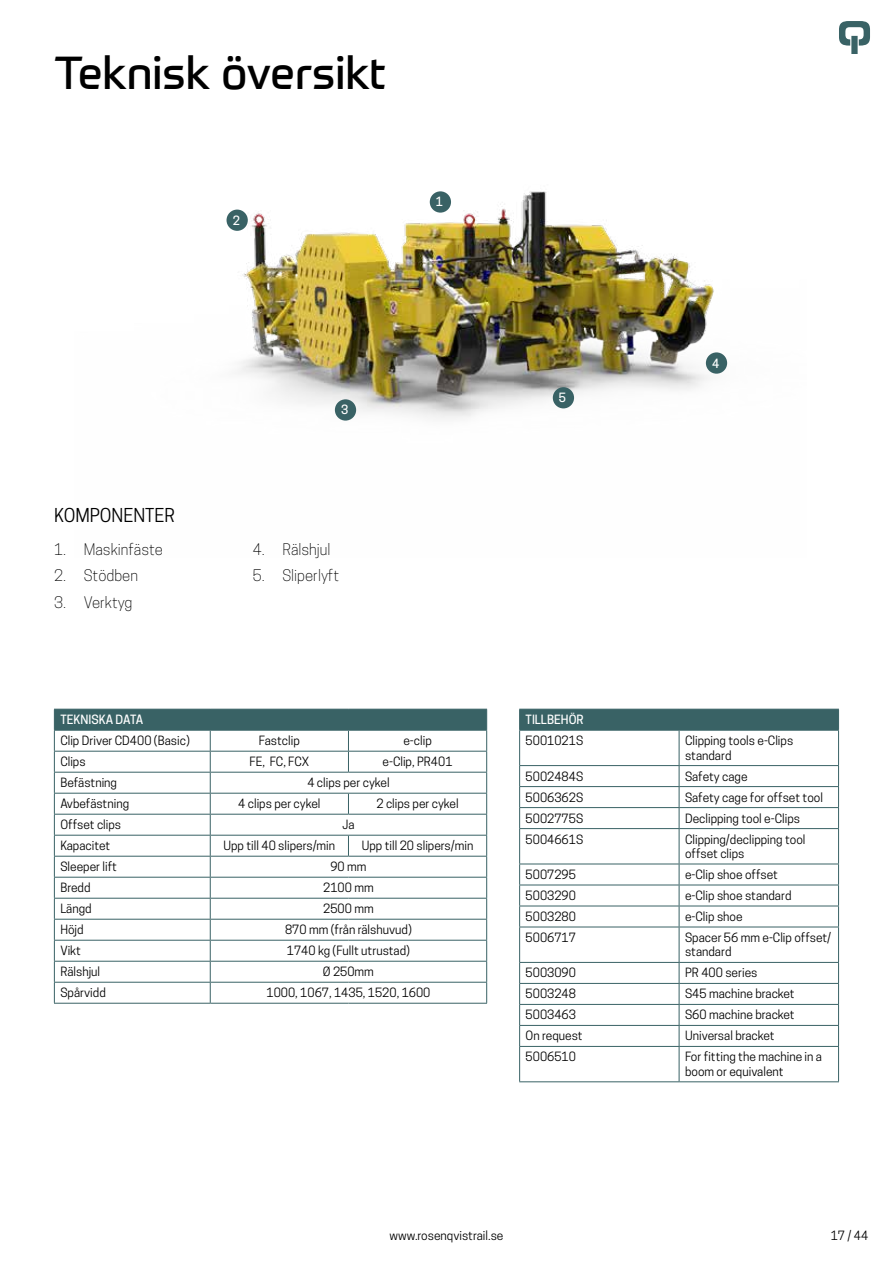
<style>
.page{position:relative;width:893px;height:1263px;background:#fff}
.page>*{position:absolute;margin:0;border:0;box-sizing:border-box;transform-origin:0 0}
.t1{font:45px "Prometo";color:#000}
.t2{font:18px "Cooper Hewitt";color:#000}
.t3{font:300 15px "Cooper Hewitt";color:#000}
.t4{font:12px/14.4px "Cooper Hewitt";color:#000}
.t5{font:500 12px "Cooper Hewitt";color:#fff}
</style>
<div class="page">
<svg style="left:839px;top:21px;width:31px;height:33px"></svg>
<svg style="left:54px;top:709px;width:433px;height:294px"></svg>
<hr style="left:54px;top:1003px;width:156px;height:1px;background:#396265">
<hr style="left:210px;top:1003px;width:138px;height:1px;background:#396265">
<hr style="left:348px;top:1003px;width:139px;height:1px;background:#396265">
<div style="left:519px;top:709px;width:320px;height:21px;background:#396265"></div>
<hr style="left:519px;top:730px;width:160px;height:1px;background:#396265">
<hr style="left:519px;top:730px;width:1px;height:35px;background:#396265">
<hr style="left:679px;top:730px;width:160px;height:1px;background:#396265">
<hr style="left:679px;top:730px;width:1px;height:35px;background:#396265">
<hr style="left:838px;top:730px;width:1px;height:35px;background:#396265">
<hr style="left:519px;top:765px;width:160px;height:1px;background:#396265">
<hr style="left:679px;top:765px;width:160px;height:1px;background:#396265">
<hr style="left:519px;top:786px;width:160px;height:1px;background:#396265">
<hr style="left:679px;top:786px;width:160px;height:1px;background:#396265">
<hr style="left:519px;top:807px;width:160px;height:1px;background:#396265">
<svg style="left:519px;top:766px;width:1px;height:62px"></svg>
<hr style="left:679px;top:807px;width:160px;height:1px;background:#396265">
<svg style="left:679px;top:766px;width:1px;height:62px"></svg>
<svg style="left:838px;top:766px;width:1px;height:62px"></svg>
<hr style="left:519px;top:828px;width:160px;height:1px;background:#396265">
<hr style="left:519px;top:829px;width:1px;height:35px;background:#396265">
<hr style="left:679px;top:828px;width:160px;height:1px;background:#396265">
<hr style="left:679px;top:829px;width:1px;height:35px;background:#396265">
<hr style="left:838px;top:829px;width:1px;height:35px;background:#396265">
<hr style="left:519px;top:864px;width:160px;height:1px;background:#396265">
<hr style="left:679px;top:864px;width:160px;height:1px;background:#396265">
<hr style="left:519px;top:885px;width:160px;height:1px;background:#396265">
<hr style="left:679px;top:885px;width:160px;height:1px;background:#396265">
<hr style="left:519px;top:906px;width:160px;height:1px;background:#396265">
<svg style="left:519px;top:864px;width:1px;height:63px"></svg>
<hr style="left:679px;top:906px;width:160px;height:1px;background:#396265">
<svg style="left:679px;top:864px;width:1px;height:63px"></svg>
<svg style="left:838px;top:864px;width:1px;height:63px"></svg>
<hr style="left:519px;top:927px;width:160px;height:1px;background:#396265">
<hr style="left:519px;top:927px;width:1px;height:35px;background:#396265">
<hr style="left:679px;top:927px;width:160px;height:1px;background:#396265">
<hr style="left:679px;top:927px;width:1px;height:35px;background:#396265">
<hr style="left:838px;top:927px;width:1px;height:35px;background:#396265">
<hr style="left:519px;top:962px;width:160px;height:1px;background:#396265">
<hr style="left:679px;top:962px;width:160px;height:1px;background:#396265">
<hr style="left:519px;top:983px;width:160px;height:1px;background:#396265">
<hr style="left:679px;top:983px;width:160px;height:1px;background:#396265">
<hr style="left:519px;top:1004px;width:160px;height:1px;background:#396265">
<hr style="left:679px;top:1004px;width:160px;height:1px;background:#396265">
<hr style="left:519px;top:1025px;width:160px;height:1px;background:#396265">
<svg style="left:519px;top:963px;width:1px;height:83px"></svg>
<hr style="left:679px;top:1025px;width:160px;height:1px;background:#396265">
<svg style="left:679px;top:963px;width:1px;height:83px"></svg>
<svg style="left:838px;top:963px;width:1px;height:83px"></svg>
<hr style="left:519px;top:1046px;width:160px;height:1px;background:#396265">
<hr style="left:519px;top:1047px;width:1px;height:34px;background:#396265">
<hr style="left:679px;top:1046px;width:160px;height:1px;background:#396265">
<hr style="left:679px;top:1047px;width:1px;height:34px;background:#396265">
<hr style="left:838px;top:1047px;width:1px;height:34px;background:#396265">
<hr style="left:519px;top:1081px;width:160px;height:1px;background:#396265">
<hr style="left:679px;top:1081px;width:160px;height:1px;background:#396265">
<img style="left:226px;top:191px;width:502px;height:228px">
<div style="left:430px;top:191px;width:21px;height:22px;background:#396265;border-radius:50%"></div>
<div style="left:227px;top:210px;width:21px;height:21px;background:#396265;border-radius:50%"></div>
<div style="left:706px;top:352px;width:21px;height:22px;background:#396265;border-radius:50%"></div>
<div style="left:335px;top:399px;width:21px;height:22px;background:#396265;border-radius:50%"></div>
<div style="left:553px;top:387px;width:21px;height:21px;background:#396265;border-radius:50%"></div>
<h1 class="t1" style="left:54px;top:45px;width:334px">Teknisk översikt</h1>
<p class="t5" style="left:233px;top:213px;width:9px">2</p>
<p class="t5" style="left:436px;top:195px;width:9px">1</p>
<h2 class="t2" style="left:54px;top:505px;width:122px">KOMPONENTER</h2>
<p class="t3" style="left:54px;top:540px;width:110px">1. Maskinfäste</p>
<p class="t3" style="left:54px;top:567px;width:86px">2. Stödben</p>
<p class="t3" style="left:54px;top:593px;width:80px">3. Verktyg</p>
<p class="t5" style="left:341px;top:403px;width:9px">3</p>
<p class="t3" style="left:253px;top:540px;width:79px">4. Rälshjul</p>
<p class="t3" style="left:253px;top:567px;width:88px">5. Sliperlyft</p>
<p class="t5" style="left:60px;top:713px;width:84px">TEKNISKA DATA</p>
<p class="t4" style="left:60px;top:733px;width:131px">Clip Driver CD400 (Basic)</p>
<p class="t4" style="left:259px;top:733px;width:42px">Fastclip</p>
<p class="t4" style="left:403px;top:733px;width:30px">e-clip</p>
<p class="t4" style="left:60px;top:754px;width:27px">Clips</p>
<p class="t4" style="left:250px;top:754px;width:61px">FE, FC, FCX</p>
<p class="t4" style="left:383px;top:754px;width:71px">e-Clip, PR401</p>
<p class="t4" style="left:60px;top:775px;width:58px">Befästning</p>
<p class="t4" style="left:307px;top:775px;width:84px">4 clips per cykel</p>
<p class="t4" style="left:60px;top:796px;width:70px">Avbefästning</p>
<p class="t4" style="left:238px;top:796px;width:84px">4 clips per cykel</p>
<p class="t4" style="left:376px;top:796px;width:84px">2 clips per cykel</p>
<p class="t4" style="left:60px;top:817px;width:62px">Offset clips</p>
<p class="t4" style="left:342px;top:817px;width:14px">Ja</p>
<p class="t4" style="left:60px;top:838px;width:52px">Kapacitet</p>
<p class="t4" style="left:224px;top:838px;width:113px">Upp till 40 slipers/min</p>
<p class="t4" style="left:362px;top:838px;width:113px">Upp till 20 slipers/min</p>
<p class="t4" style="left:60px;top:859px;width:58px">Sleeper lift</p>
<p class="t4" style="left:330px;top:859px;width:38px">90 mm</p>
<p class="t4" style="left:60px;top:880px;width:32px">Bredd</p>
<p class="t4" style="left:323px;top:880px;width:52px">2100 mm</p>
<p class="t4" style="left:60px;top:901px;width:33px">Längd</p>
<p class="t4" style="left:323px;top:901px;width:52px">2500 mm</p>
<p class="t4" style="left:60px;top:922px;width:25px">Höjd</p>
<p class="t4" style="left:285px;top:922px;width:128px">870 mm (från rälshuvud)</p>
<p class="t4" style="left:60px;top:943px;width:22px">Vikt</p>
<p class="t4" style="left:287px;top:943px;width:125px">1740 kg (Fullt utrustad)</p>
<p class="t4" style="left:60px;top:964px;width:41px">Rälshjul</p>
<p class="t4" style="left:323px;top:964px;width:52px">Ø 250mm</p>
<p class="t4" style="left:60px;top:985px;width:47px">Spårvidd</p>
<p class="t4" style="left:266px;top:985px;width:165px">1000, 1067, 1435, 1520, 1600</p>
<p class="t5" style="left:559px;top:391px;width:9px">5</p>
<p class="t5" style="left:712px;top:356px;width:9px">4</p>
<p class="t5" style="left:526px;top:713px;width:60px">TILLBEHÖR</p>
<p class="t4" style="left:526px;top:733px;width:59px">5001021S</p>
<p class="t4" style="left:685px;top:733px;width:110px">Clipping tools e-Clips standard</p>
<p class="t4" style="left:526px;top:769px;width:59px">5002484S</p>
<p class="t4" style="left:685px;top:769px;width:64px">Safety cage</p>
<p class="t4" style="left:526px;top:790px;width:59px">5006362S</p>
<p class="t4" style="left:685px;top:790px;width:139px">Safety cage for offset tool</p>
<p class="t4" style="left:526px;top:811px;width:59px">5002775S</p>
<p class="t4" style="left:685px;top:811px;width:116px">Declipping tool e-Clips</p>
<p class="t4" style="left:526px;top:832px;width:59px">5004661S</p>
<p class="t4" style="left:685px;top:832px;width:122px">Clipping/declipping tool offset clips</p>
<p class="t4" style="left:526px;top:867px;width:52px">5007295</p>
<p class="t4" style="left:685px;top:867px;width:94px">e-Clip shoe offset</p>
<p class="t4" style="left:526px;top:888px;width:52px">5003290</p>
<p class="t4" style="left:685px;top:888px;width:108px">e-Clip shoe standard</p>
<p class="t4" style="left:526px;top:909px;width:52px">5003280</p>
<p class="t4" style="left:685px;top:909px;width:59px">e-Clip shoe</p>
<p class="t4" style="left:526px;top:930px;width:52px">5006717</p>
<p class="t4" style="left:685px;top:930px;width:148px">Spacer 56 mm e-Clip offset/ standard</p>
<p class="t4" style="left:526px;top:966px;width:52px">5003090</p>
<p class="t4" style="left:685px;top:966px;width:74px">PR 400 series</p>
<p class="t4" style="left:526px;top:987px;width:52px">5003248</p>
<p class="t4" style="left:685px;top:987px;width:111px">S45 machine bracket</p>
<p class="t4" style="left:526px;top:1008px;width:52px">5003463</p>
<p class="t4" style="left:685px;top:1008px;width:111px">S60 machine bracket</p>
<p class="t4" style="left:526px;top:1029px;width:59px">On request</p>
<p class="t4" style="left:685px;top:1029px;width:91px">Universal bracket</p>
<p class="t4" style="left:526px;top:1050px;width:52px">5006510</p>
<p class="t4" style="left:685px;top:1050px;width:138px">For fitting the machine in a boom or equivalent</p>
<p class="t4" style="left:389px;top:1229px;width:116px">www.rosenqvistrail.se</p>
<p class="t4" style="left:831px;top:1229px;width:39px">17 / 44</p>
</div>
